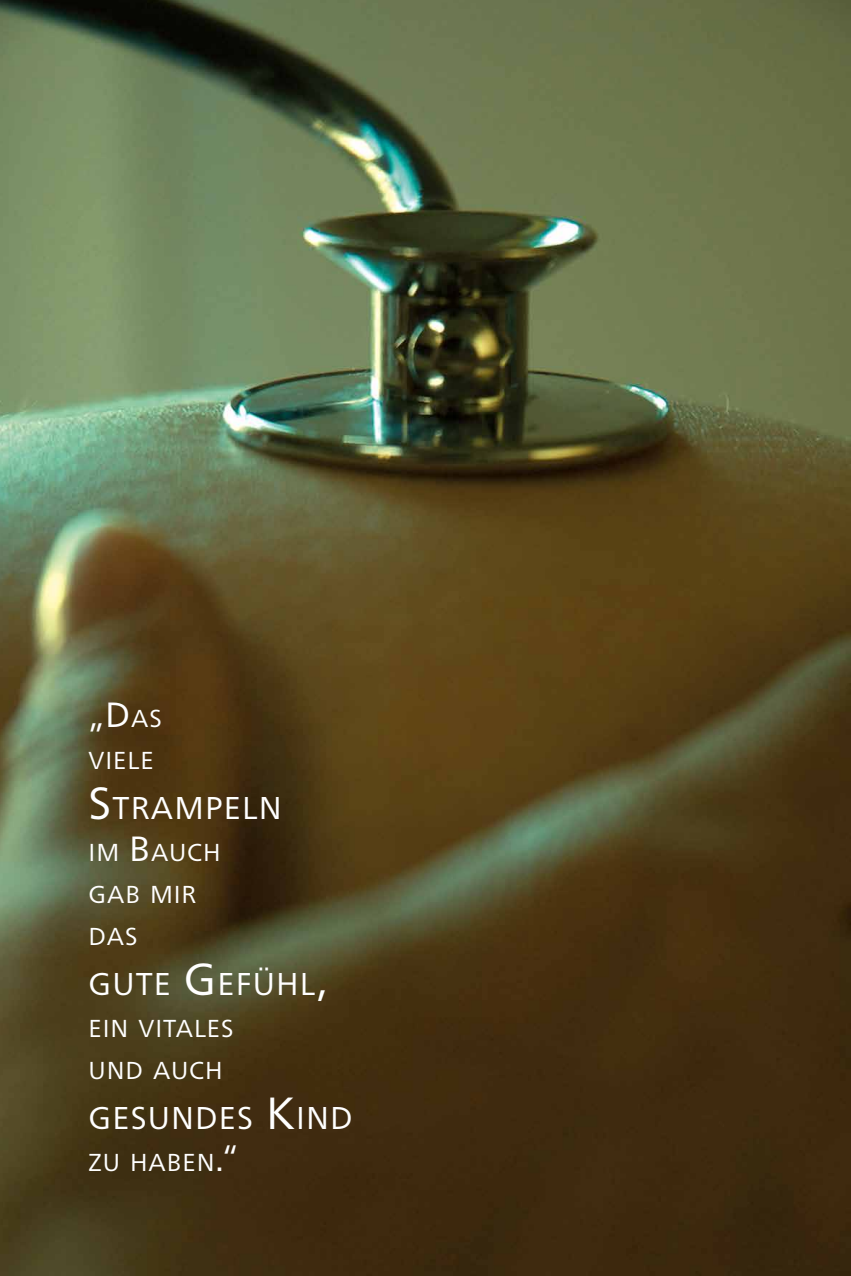
<style>
.page{position:relative;width:851px;height:1276px;background:#fff}
.page>*{position:absolute;margin:0;border:0;box-sizing:border-box;transform-origin:0 0}
.t1{font:35px "Frutiger Neue 1450 Pro";color:#fff}
.t2{font:31.5px "Frutiger Neue 1450 Pro";letter-spacing:.035em;color:#fff}
.t3{font:24.5px/42px "Frutiger Neue 1450 Pro";letter-spacing:.035em;color:#fff}
.s1{font-size:24.5px}
.s2{font-size:45px}
.s3{font-size:35px}
</style>
<div class="page">
<img style="left:0;top:0;width:850px;height:1276px">
<h1 class="t1" style="left:89px;top:688px;width:75px">„D<span class="s1">AS</span></h1>
<p class="t3" style="left:89px;top:737px;width:67px">VI ELE</p>
<p class="t2" style="left:89px;top:784px;width:194px"><span class="s2">S</span>TRAM PELN</p>
<p class="t3" style="left:89px;top:829px;width:134px">IM <span class="s3">B</span>AUCH<br>GAB MI R<br>DAS</p>
<p class="t2" style="left:89px;top:960px;width:240px">GUTE <span class="s2">G</span> EFÜHL<span class="s2">,</span></p>
<p class="t3" style="left:89px;top:1005px;width:146px">EI N VITALES<br>UND AUCH</p>
<p class="t2" style="left:89px;top:1094px;width:265px">GESUNDES <span class="s2">K</span>IND</p>
<p class="t3" style="left:89px;top:1139px;width:151px">ZU HABEN<span class="s3">.“</span></p>
</div>
